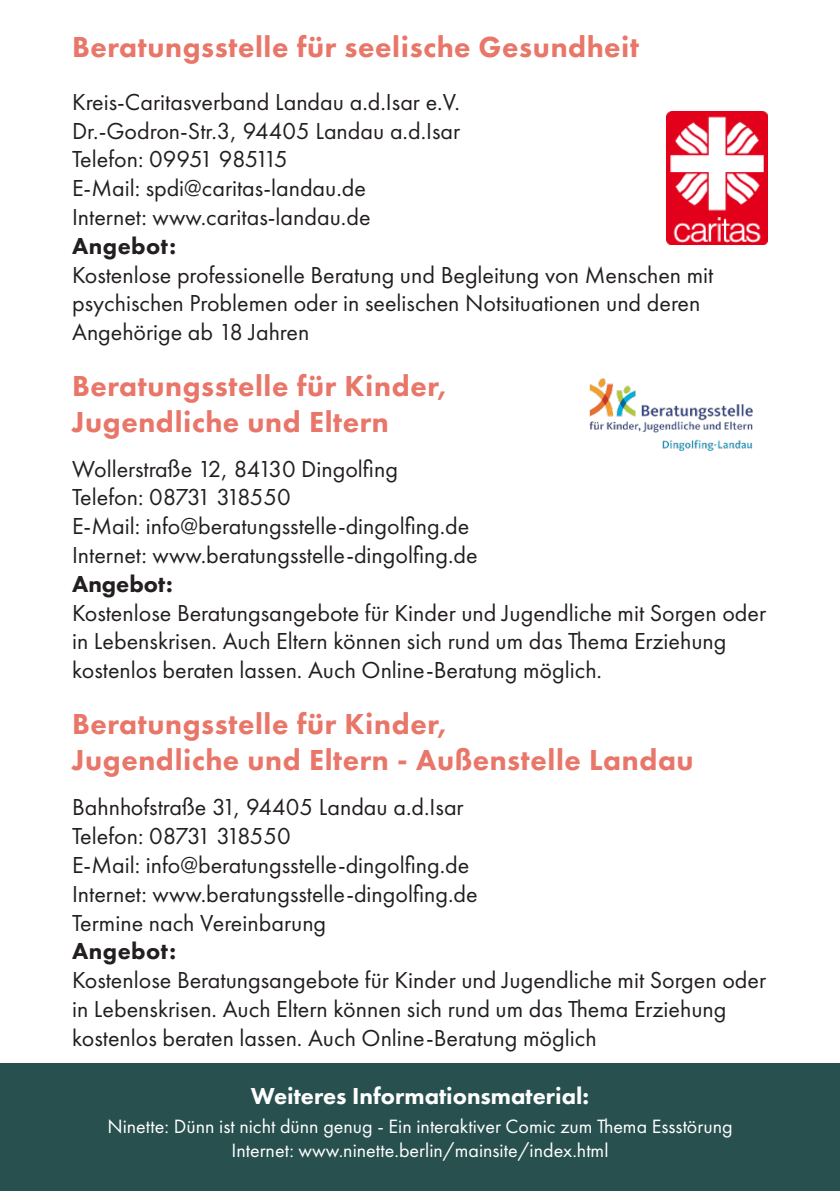
<style>
.page{position:relative;width:840px;height:1191px;background:#fff}
.page>*{position:absolute;margin:0;border:0;box-sizing:border-box;transform-origin:0 0}
.t1{font:800 30px/36px "Futura PT";letter-spacing:.02em;color:#e87669}
.t2{font:24px/28.8px "Futura PT";color:#231f20}
.t3{font:800 24px "Futura PT";color:#fff}
.t4{font:800 24px "Futura PT";letter-spacing:.02em;color:#231f20}
.t5{font:20px "Futura PT";color:#fff}
.s1{font-weight:800}
</style>
<div class="page">
<img style="left:666px;top:111px;width:101px;height:134px">
<img style="left:589px;top:378px;width:164px;height:73px">
<div style="left:0;top:1063px;width:839px;height:128px;background:#28504f"></div>
<p class="t1" style="left:72px;top:28px;width:568px">Beratungsstelle für seelische Gesundheit</p>
<p class="t2" style="left:72px;top:87px;width:389px">Kreis-Caritasverband Landau a.d.Isar e.V.</p>
<p class="t2" style="left:72px;top:116px;width:389px">Dr.-Godron-Str.3, 94405 Landau a.d.Isar</p>
<p class="t2" style="left:72px;top:145px;width:217px">Telefon: 09951 985115</p>
<p class="t2" style="left:72px;top:174px;width:295px">E-Mail: spdi@caritas-landau.de</p>
<p class="t2" style="left:72px;top:202px;width:300px">Internet: www.caritas-landau.de</p>
<p class="t4" style="left:72px;top:231px;width:105px">Angebot:</p>
<p class="t2" style="left:72px;top:260px;width:642px">Kostenlose professionelle Beratung und Begleitung von Menschen mit psychischen Problemen oder in seelischen Notsituationen und deren<br>Angehörige ab 18 Jahren</p>
<p class="t1" style="left:72px;top:367px;width:377px">Beratungsstelle für Kinder,<br>Jugendliche und Eltern</p>
<p class="t2" style="left:72px;top:454px;width:327px">Wollerstraße 12, 84130 Dingolfing</p>
<p class="t2" style="left:72px;top:483px;width:220px">Telefon: 08731 318550</p>
<p class="t2" style="left:72px;top:511px;width:398px">E-Mail: info@beratungsstelle-dingolfing.de</p>
<p class="t2" style="left:72px;top:540px;width:407px">Internet: www.beratungsstelle-dingolfing.de</p>
<p class="t2" style="left:72px;top:569px;width:695px"><span class="s1">Angebot:<br></span>Kostenlose Beratungsangebote für Kinder und Jugendliche mit Sorgen oder in Lebenskrisen. Auch Eltern können sich rund um das Thema Erziehung kostenlos beraten lassen. Auch Online-Beratung möglich.</p>
<p class="t1" style="left:72px;top:706px;width:623px">Beratungsstelle für Kinder,<br>Jugendliche und Eltern - Außenstelle Landau</p>
<p class="t2" style="left:72px;top:792px;width:393px">Bahnhofstraße 31, 94405 Landau a.d.Isar</p>
<p class="t2" style="left:72px;top:821px;width:220px">Telefon: 08731 318550</p>
<p class="t2" style="left:72px;top:850px;width:398px">E-Mail: info@beratungsstelle-dingolfing.de</p>
<p class="t2" style="left:72px;top:879px;width:407px">Internet: www.beratungsstelle-dingolfing.de</p>
<p class="t2" style="left:72px;top:908px;width:255px">Termine nach Vereinbarung</p>
<p class="t2" style="left:72px;top:936px;width:695px"><span class="s1">Angebot:<br></span>Kostenlose Beratungsangebote für Kinder und Jugendliche mit Sorgen oder in Lebenskrisen. Auch Eltern können sich rund um das Thema Erziehung kostenlos beraten lassen. Auch Online-Beratung möglich</p>
<p class="t3" style="left:251px;top:1081px;width:339px">Weiteres Informationsmaterial:</p>
<p class="t5" style="left:107px;top:1114px;width:626px">Ninette: Dünn ist nicht dünn genug - Ein interaktiver Comic zum Thema Essstörung</p>
<p class="t5" style="left:231px;top:1138px;width:378px">Internet: www.ninette.berlin/mainsite/index.html</p>
</div>
